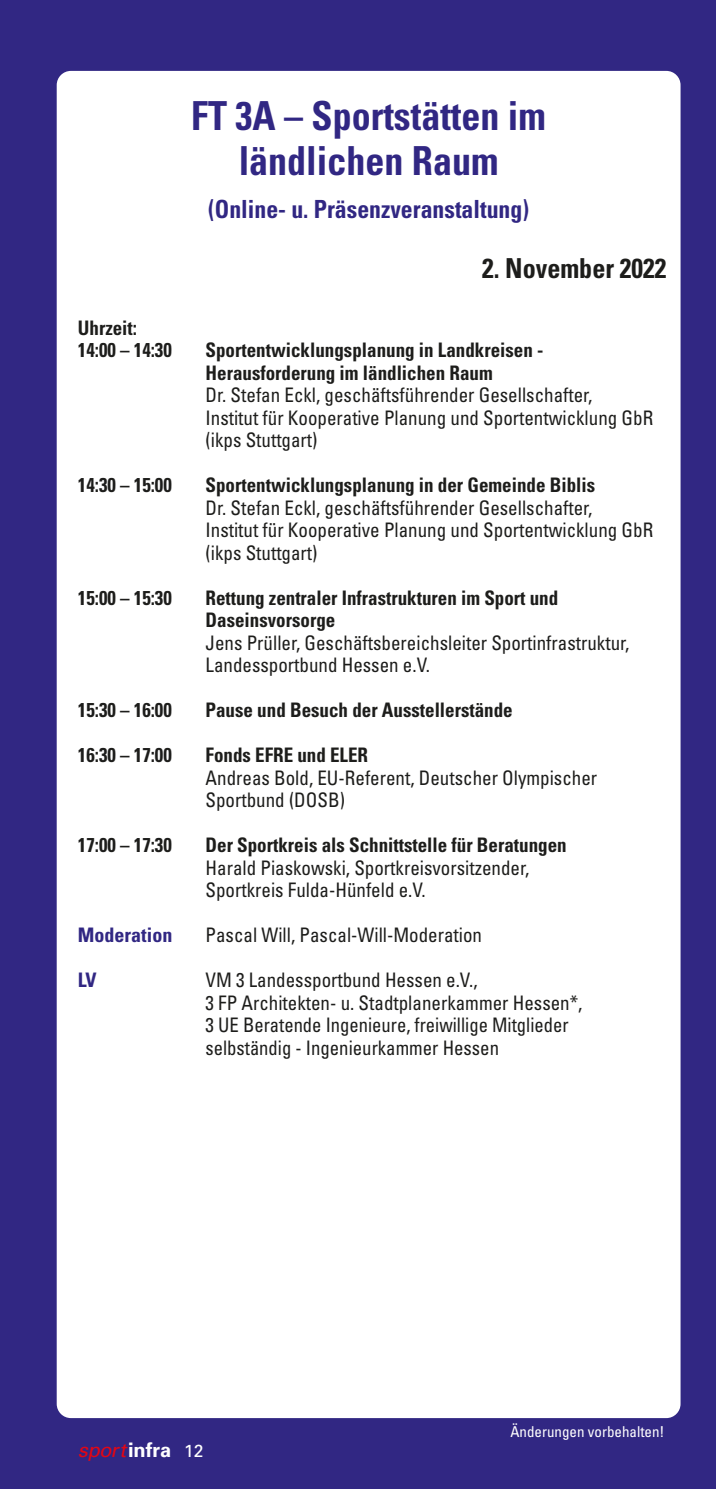
<style>
.page{position:relative;width:716px;height:1489px;background:#fff}
.page>*{position:absolute;margin:0;border:0;box-sizing:border-box;transform-origin:0 0}
.t1{font:700 condensed 40px/45px "Univers";color:#312783;text-align:center;scale:.95 1}
.t2{font:700 condensed 27.5px "Univers";color:#1d1d1b;scale:.95 1}
.t3{font:700 condensed 25px "Univers";color:#312783;scale:.95 1}
.t4{font:condensed 20px/22.5px "Univers";color:#1d1d1b;scale:.95 1}
.t5{font:700 condensed 20px/22.5px "Univers";color:#1d1d1b;scale:.95 1}
.t6{font:italic 20px "Univers";letter-spacing:-.03em;color:#e30614}
.t7{font:700 condensed 20px "Univers";color:#312783}
.t8{font:condensed 15px "Univers";color:#fff}
.s1{font-weight:700;font-style:normal;color:#fff}
.s2{font-style:normal;font-size:17.5px;color:#fff}
</style>
<div class="page">
<div style="left:0;top:0;width:716px;height:1488px;background:#312783"></div>
<div style="left:57px;top:71px;width:623px;height:1346px;background:#fff;border-radius:14px"></div>
<p class="t5" style="left:78px;top:316px;width:100px">Uhrzeit:<br>14:00 – 14:30</p>
<h1 class="t1" style="left:191px;top:93px;width:375px">FT 3A – Sportstätten im ländlichen Raum</h1>
<p class="t3" style="left:208px;top:193px;width:339px">(Online- u. Präsenzveranstaltung)</p>
<h2 class="t2" style="left:482px;top:251px;width:195px">2. November 2022</h2>
<p class="t5" style="left:206px;top:338px;width:357px">Sportentwicklungsplanung in Landkreisen -<br>Herausforderung im ländlichen Raum</p>
<p class="t4" style="left:206px;top:383px;width:473px">Dr. Stefan Eckl, geschäftsführender Gesellschafter,<br>Institut für Kooperative Planung und Sportentwicklung GbR (ikps Stuttgart)</p>
<p class="t5" style="left:78px;top:473px;width:100px">14:30 – 15:00</p>
<p class="t5" style="left:206px;top:473px;width:412px">Sportentwicklungsplanung in der Gemeinde Biblis</p>
<p class="t4" style="left:206px;top:495px;width:473px">Dr. Stefan Eckl, geschäftsführender Gesellschafter,<br>Institut für Kooperative Planung und Sportentwicklung GbR (ikps Stuttgart)</p>
<p class="t5" style="left:78px;top:586px;width:100px">15:00 – 15:30</p>
<p class="t5" style="left:206px;top:586px;width:373px">Rettung zentraler Infrastrukturen im Sport und<br>Daseinsvorsorge</p>
<p class="t4" style="left:206px;top:630px;width:447px">Jens Prüller, Geschäftsbereichsleiter Sportinfrastruktur,<br>Landessportbund Hessen e.V.</p>
<p class="t5" style="left:78px;top:698px;width:100px">15:30 – 16:00</p>
<p class="t5" style="left:206px;top:698px;width:325px">Pause und Besuch der Ausstellerstände</p>
<p class="t5" style="left:78px;top:743px;width:100px">16:30 – 17:00</p>
<p class="t5" style="left:206px;top:743px;width:173px">Fonds EFRE und ELER</p>
<p class="t4" style="left:206px;top:765px;width:414px">Andreas Bold, EU-Referent, Deutscher Olympischer<br>Sportbund (DOSB)</p>
<p class="t5" style="left:78px;top:833px;width:100px">17:00 – 17:30</p>
<p class="t5" style="left:206px;top:833px;width:381px">Der Sportkreis als Schnittstelle für Beratungen</p>
<p class="t4" style="left:206px;top:855px;width:342px">Harald Piaskowski, Sportkreisvorsitzender,<br>Sportkreis Fulda-Hünfeld e.V.</p>
<p class="t7" style="left:78px;top:922px;width:96px">Moderation</p>
<p class="t4" style="left:206px;top:923px;width:293px">Pascal Will, Pascal-Will-Moderation</p>
<p class="t7" style="left:78px;top:967px;width:20px">LV</p>
<p class="t4" style="left:206px;top:968px;width:398px">VM 3 Landessportbund Hessen e.V.,<br>3 FP Architekten- u. Stadtplanerkammer Hessen*, 3 UE Beratende Ingenieure, freiwillige Mitglieder selbständig - Ingenieurkammer Hessen</p>
<p class="t6" style="left:78px;top:1438px;width:127px">sport<span class="s1">infra</span> <span class="s2">12</span></p>
<p class="t8" style="left:510px;top:1422px;width:156px">Änderungen vorbehalten!</p>
</div>
